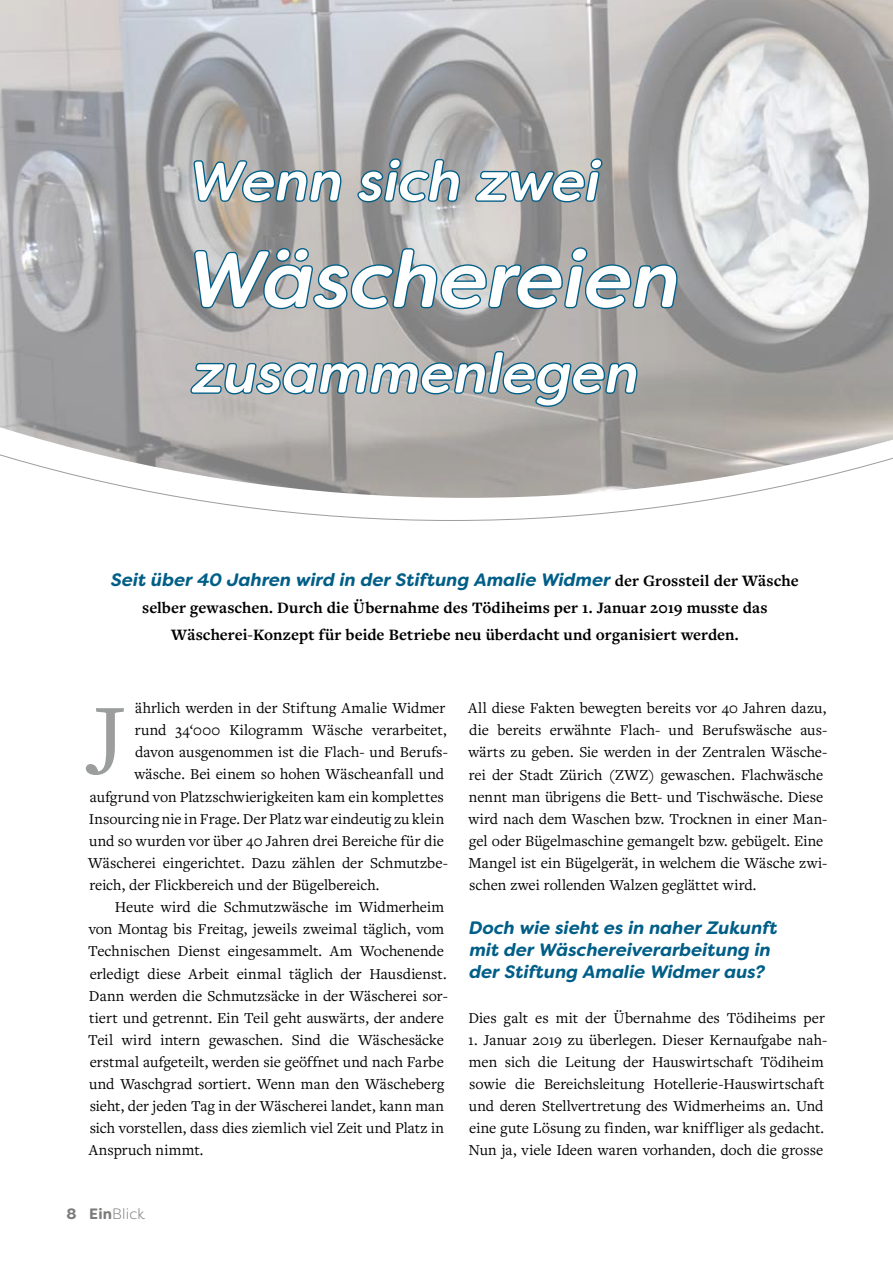
<style>
.page{position:relative;width:893px;height:1263px;background:#fff}
.page>*{position:absolute;margin:0;border:0;box-sizing:border-box;transform-origin:0 0}
.t1{font:104.4px "Freight Text Pro";color:#9c9d9d}
.t2{font:italic 500 79.5px "Filson Soft";letter-spacing:-.005em;color:#fff}
.t3{font:italic 500 55.5px "Filson Soft";color:#fff}
.t4{font:italic 700 18px/22px "Filson Soft";color:#005e87}
.t5{font:700 16.5px/27px "Freight Text Pro";letter-spacing:.005em;color:#000;text-align:center}
.t6{font:15.75px/22px "Freight Text Pro";color:#000}
.t7{font:300 15px "Filson Soft";letter-spacing:.005em;color:#7b7b7a}
.s1{font-family:"Freight Text Pro";font-style:normal;font-size:16.5px;color:#000}
.s2{font-weight:700}
</style>
<div class="page">
<svg style="left:0;top:0;width:893px;height:521px;background:#bbbabb"></svg>
<svg style="left:193px;top:159px;width:149px;height:45px;background:#79929b"></svg>
<svg style="left:356px;top:157px;width:105px;height:47px;background:#7b96a1"></svg>
<svg style="left:473px;top:137px;width:128px;height:90px;background:#97a2a7"></svg>
<svg style="left:194px;top:246px;width:484px;height:64px;background:#8598a0"></svg>
<svg style="left:189px;top:329px;width:449px;height:90px;background:#98a3a6"></svg>
<h3 class="t3" style="left:190px;top:145px;width:413px">Wenn sich zwei</h3>
<h2 class="t2" style="left:188px;top:228px;width:495px">Wäschereien</h2>
<h3 class="t3" style="left:193px;top:337px;width:448px">zusammenlegen</h3>
<p class="t4" style="left:111px;top:569px;width:689px">Seit über 40 Jahren wird in der Stiftung Amalie Widmer <span class="s1">der Grossteil der Wäsche</span></p>
<p class="t5" style="left:142px;top:594px;width:627px">selber gewaschen. Durch die Übernahme des Tödiheims per 1. Januar 2019 musste das<br>Wäscherei-Konzept für beide Betriebe neu überdacht und organisiert werden.</p>
<h1 class="t1" style="left:86px;top:671px;width:42px">J</h1>
<p class="t6" style="left:135px;top:696px;width:312px">ährlich werden in der Stiftung Amalie Widmer</p>
<p class="t6" style="left:135px;top:719px;width:313px">rund 34‘000 Kilogramm Wäsche verarbeitet,</p>
<p class="t6" style="left:135px;top:741px;width:314px">davon ausgenommen ist die Flach- und Berufs-</p>
<p class="t6" style="left:134px;top:763px;width:311px">wäsche. Bei einem so hohen Wäscheanfall und</p>
<p class="t6" style="left:90px;top:785px;width:356px">aufgrund von Platzschwierigkeiten kam ein komplettes</p>
<p class="t6" style="left:89px;top:807px;width:357px">Insourcing nie in Frage. Der Platz war eindeutig zu klein</p>
<p class="t6" style="left:89px;top:829px;width:356px">und so wurden vor über 40 Jahren drei Bereiche für die</p>
<p class="t6" style="left:88px;top:851px;width:361px">Wäscherei eingerichtet. Dazu zählen der Schmutzbe-</p>
<p class="t6" style="left:89px;top:873px;width:292px">reich, der Flickbereich und der Bügelbereich.</p>
<p class="t6" style="left:115px;top:895px;width:331px">Heute wird die Schmutzwäsche im Widmerheim</p>
<p class="t6" style="left:89px;top:918px;width:357px">von Montag bis Freitag, jeweils zweimal täglich, vom</p>
<p class="t6" style="left:88px;top:940px;width:357px">Technischen Dienst eingesammelt. Am Wochenende</p>
<p class="t6" style="left:90px;top:962px;width:358px">erledigt diese Arbeit einmal täglich der Hausdienst.</p>
<p class="t6" style="left:89px;top:984px;width:360px">Dann werden die Schmutzsäcke in der Wäscherei sor-</p>
<p class="t6" style="left:89px;top:1006px;width:356px">tiert und getrennt. Ein Teil geht auswärts, der andere</p>
<p class="t6" style="left:88px;top:1028px;width:357px">Teil wird intern gewaschen. Sind die Wäschesäcke</p>
<p class="t6" style="left:90px;top:1050px;width:356px">erstmal aufgeteilt, werden sie geöffnet und nach Farbe</p>
<p class="t6" style="left:89px;top:1072px;width:356px">und Waschgrad sortiert. Wenn man den Wäscheberg</p>
<p class="t6" style="left:90px;top:1094px;width:356px">sieht, der jeden Tag in der Wäscherei landet, kann man</p>
<p class="t6" style="left:90px;top:1117px;width:356px">sich vorstellen, dass dies ziemlich viel Zeit und Platz in</p>
<p class="t6" style="left:89px;top:1139px;width:116px">Anspruch nimmt.</p>
<p class="t7" style="left:66px;top:1204px;width:80px"><span class="s2">8 Ein</span>Blick</p>
<p class="t6" style="left:468px;top:696px;width:361px">All diese Fakten bewegten bereits vor 40 Jahren dazu, die bereits erwähnte Flach- und Berufswäsche aus&shy;wärts zu geben. Sie werden in der Zentralen Wäsche&shy;rei der Stadt Zürich (ZWZ) gewaschen. Flachwäsche nennt man übrigens die Bett- und Tischwäsche. Diese wird nach dem Waschen bzw. Trocknen in einer Man&shy;gel oder Bügelmaschine gemangelt bzw. gebügelt. Eine Mangel ist ein Bügelgerät, in welchem die Wäsche zwi&shy;schen zwei rollenden Walzen geglättet wird.</p>
<p class="t4" style="left:469px;top:917px;width:310px">Doch wie sieht es in naher Zukunft mit der Wäschereiverarbeitung in der Stiftung Amalie Widmer aus?</p>
<p class="t6" style="left:468px;top:1006px;width:358px">Dies galt es mit der Übernahme des Tödiheims per</p>
<p class="t6" style="left:468px;top:1028px;width:361px">1. Januar 2019 zu überlegen. Dieser Kernaufgabe nah&shy;men sich die Leitung der Hauswirtschaft Tödiheim sowie die Bereichsleitung Hotellerie-Hauswirtschaft und deren Stellvertretung des Widmerheims an. Und eine gute Lösung zu finden, war kniffliger als gedacht.<br>Nun ja, viele Ideen waren vorhanden, doch die grosse</p>
</div>
